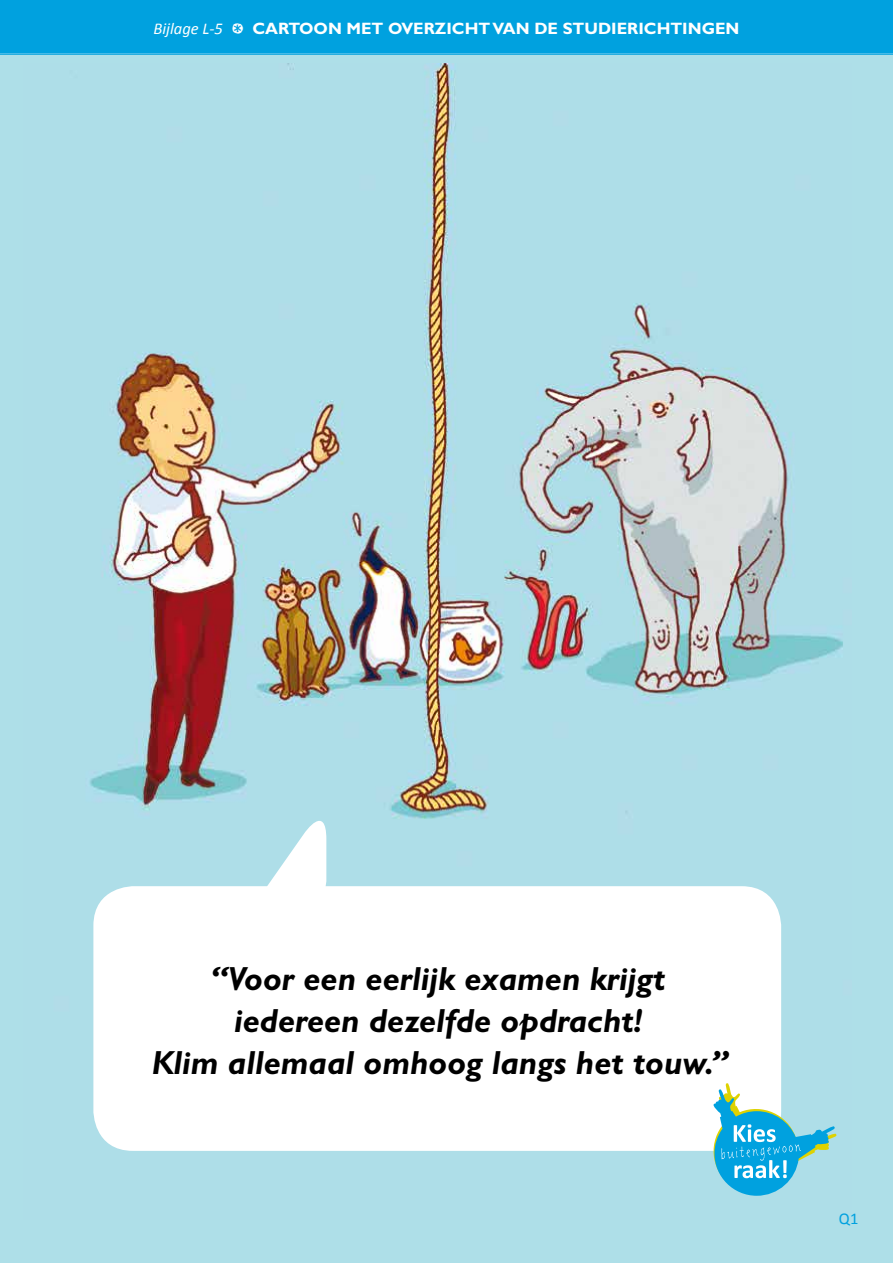
<style>
.page{position:relative;width:893px;height:1263px;background:#fff}
.page>*{position:absolute;margin:0;border:0;box-sizing:border-box;transform-origin:0 0}
.t1{font:italic 700 33.6px/41.8px "Gill Sans Std";color:#000;text-align:center}
.t2{font:700 16.5px "Gill Sans Std";color:#fff}
.t3{font:16.5px "Calibri";color:#00a1df}
.s1{font-family:"Calibri";font-weight:400;font-style:italic}
.s2{font-family:"Kosmik Glyphs";font-weight:400;font-size:21px}
</style>
<div class="page">
<div style="left:0;top:0;width:893px;height:53px;background:#00a1df"></div>
<div style="left:0;top:53px;width:893px;height:1210px;background:#aedfe8"></div>
<img style="left:23px;top:64px;width:829px;height:1155px">
<div style="left:93px;top:886px;width:688px;height:265px;background:#fff;border-radius:40px"></div>
<svg style="left:257px;top:802px;width:69px;height:85px"></svg>
<svg style="left:711px;top:1083px;width:126px;height:113px"></svg>
<p class="t2" style="left:153px;top:18px;width:588px"><span class="s1">Bijlage L-5</span> <span class="s2">*</span> CARTOON MET OVERZICHT VAN DE STUDIERICHTINGEN</p>
<p class="t1" style="left:152px;top:958px;width:578px">“Voor een eerlijk examen krijgt iedereen dezelfde opdracht!<br>Klim allemaal omhoog langs het touw.”</p>
<p class="t3" style="left:839px;top:1208px;width:21px">Q1</p>
</div>
